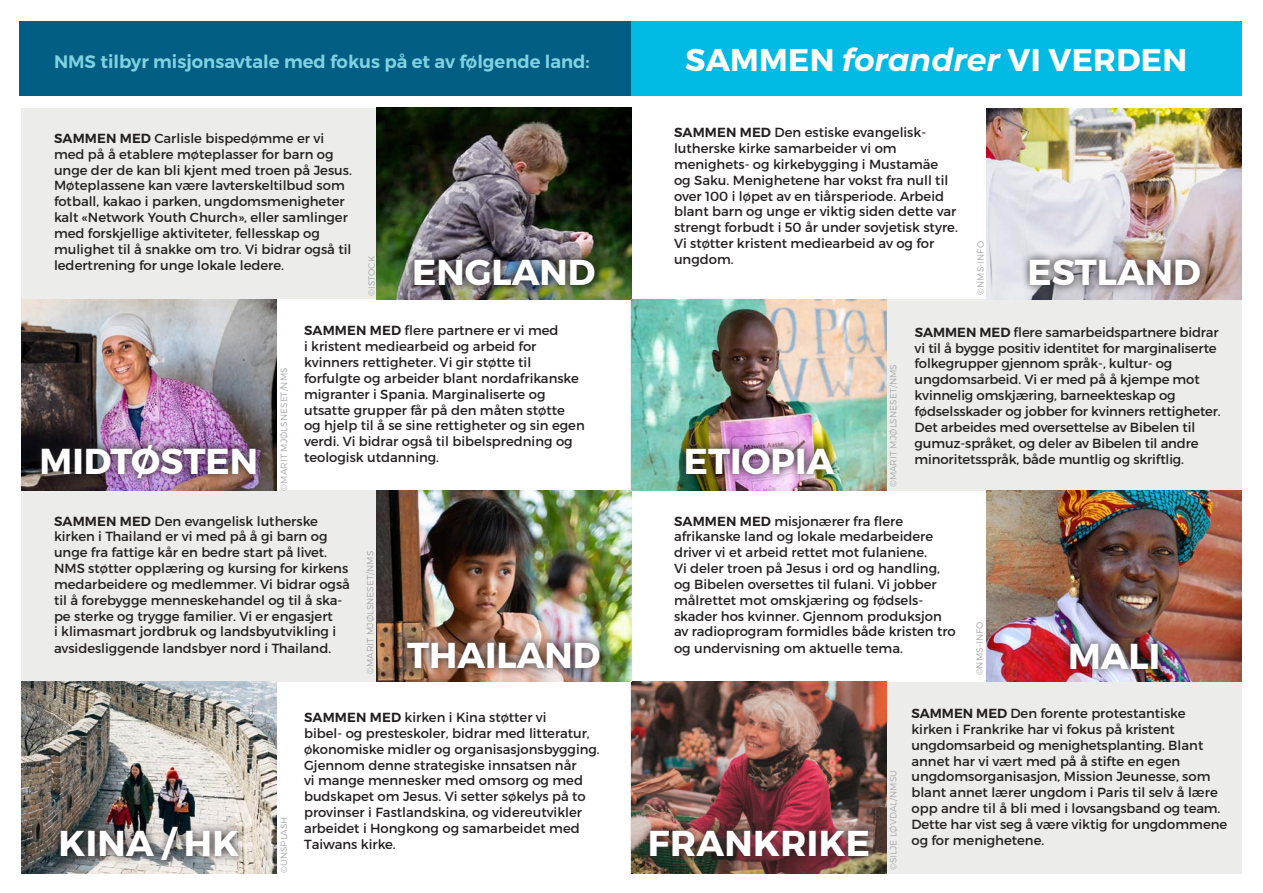
<style>
.page{position:relative;width:1263px;height:893px;background:#fff}
.page>*{position:absolute;margin:0;border:0;box-sizing:border-box;transform-origin:0 0}
.t1{font:700 36px "Montserrat";color:#fff}
.t2{font:700 31.5px "Montserrat";letter-spacing:.01em;color:#fff}
.t3{font:600 18px "Montserrat";color:#81d2e0}
.t4{font:13.2px/15.9px "Montserrat";color:#231f20}
.t5{font:300 9px "Montserrat";letter-spacing:.01em;color:#a8a9ad}
.s1{font-style:italic}
.s2{font-weight:600}
</style>
<div class="page">
<div style="left:631px;top:299px;width:611px;height:191px;background:#ececeb"></div>
<div style="left:631px;top:682px;width:611px;height:191px;background:#ececeb"></div>
<div style="left:21px;top:490px;width:610px;height:192px;background:#ececeb"></div>
<div style="left:21px;top:108px;width:610px;height:191px;background:#ececeb"></div>
<img style="left:376px;top:108px;width:255px;height:191px">
<img style="left:631px;top:299px;width:256px;height:191px">
<img style="left:631px;top:682px;width:256px;height:191px">
<img style="left:376px;top:490px;width:255px;height:192px">
<img style="left:986px;top:490px;width:256px;height:192px">
<img style="left:21px;top:299px;width:255px;height:191px">
<img style="left:21px;top:682px;width:255px;height:191px">
<img style="left:986px;top:108px;width:256px;height:191px">
<img style="left:399px;top:633px;width:209px;height:44px">
<svg style="left:1021px;top:250px;width:187px;height:44px;background:#989192"></svg>
<img style="left:406px;top:251px;width:197px;height:43px">
<img style="left:677px;top:439px;width:166px;height:43px">
<img style="left:641px;top:822px;width:237px;height:44px">
<img style="left:1061px;top:635px;width:106px;height:43px">
<img style="left:33px;top:436px;width:232px;height:50px">
<svg style="left:52px;top:818px;width:195px;height:51px;background:#7d7c7b"></svg>
<div style="left:631px;top:21px;width:611px;height:75px;background:#00bae4"></div>
<div style="left:20px;top:21px;width:611px;height:75px;background:#005d83"></div>
<p class="t3" style="left:54px;top:51px;width:537px">NMS tilbyr misjonsavtale med fokus på et av følgende land:</p>
<p class="t2" style="left:685px;top:40px;width:503px">SAMMEN <span class="s1">forandrer</span> VI VERDEN</p>
<p class="t4" style="left:54px;top:130px;width:299px"><span class="s2">SAMMEN MED</span> Carlisle bispedømme er vi med på å etablere møteplasser for barn og unge der de kan bli kjent med troen på Jesus.<br>Møteplassene kan være lavterskeltilbud som fotball, kakao i parken, ungdomsmenigheter kalt «Network Youth Church», eller samlinger med forskjellige aktiviteter, fellesskap og mulighet til å snakke om tro. Vi bidrar også til ledertrening for unge lokale ledere.</p>
<p class="t5" style="left:366px;top:296px;width:41px;rotate:-90deg">©ISTOCK</p>
<p class="t4" style="left:674px;top:124px;width:285px"><span class="s2">SAMMEN MED</span> Den estiske evangelisk&shy;lutherske kirke samarbeider vi om menighets- og kirkebygging i Mustamäe og Saku. Menighetene har vokst fra null til over 100 i løpet av en tiårsperiode. Arbeid blant barn og unge er viktig siden dette var strengt forbudt i 50 år under sovjetisk styre.<br>Vi støtter kristent mediearbeid av og for ungdom.</p>
<p class="t5" style="left:975px;top:295px;width:55px;rotate:-90deg">©NMS-INFO</p>
<p class="t1" style="left:412px;top:250px;width:185px">ENGLAND</p>
<p class="t1" style="left:1027px;top:250px;width:175px">ESTLAND</p>
<p class="t1" style="left:40px;top:438px;width:220px">MIDTØSTEN</p>
<p class="t5" style="left:279px;top:490px;width:125px;rotate:-90deg">©MARIT MJØLSNESET/NMS</p>
<p class="t4" style="left:304px;top:323px;width:282px"><span class="s2">SAMMEN MED</span> flere partnere er vi med<br>i kristent mediearbeid og arbeid for kvinners rettigheter. Vi gir støtte til forfulgte og arbeider blant nordafrikanske migranter i Spania. Marginaliserte og utsatte grupper får på den måten støtte og hjelp til å se sine rettigheter og sin egen verdi. Vi bidrar også til bibelspredning og teologisk utdanning.</p>
<p class="t4" style="left:54px;top:513px;width:297px"><span class="s2">SAMMEN MED</span> Den evangelisk lutherske kirken i Thailand er vi med på å gi barn og unge fra fattige kår en bedre start på livet.<br>NMS støtter opplæring og kursing for kirkens medarbeidere og medlemmer. Vi bidrar også til å forebygge menneskehandel og til å ska&shy;pe sterke og trygge familier. Vi er engasjert<br>i klimasmart jordbruk og landsbyutvikling i avsidesliggende landsbyer nord i Thailand.</p>
<p class="t5" style="left:365px;top:674px;width:125px;rotate:-90deg">©MARIT MJØLSNESET/NMS</p>
<p class="t1" style="left:407px;top:633px;width:195px">THAILAND</p>
<p class="t1" style="left:58px;top:821px;width:182px">KINA / HK</p>
<p class="t5" style="left:279px;top:873px;width:58px;rotate:-90deg">©UNSPLASH</p>
<p class="t4" style="left:304px;top:709px;width:244px"><span class="s2">SAMMEN MED</span> kirken i Kina støtter vi</p>
<p class="t4" style="left:304px;top:725px;width:287px">bibel- og presteskoler, bidrar med litteratur,</p>
<p class="t4" style="left:304px;top:741px;width:297px">økonomiske midler og organisasjonsbygging.<br>Gjennom denne strategiske innsatsen når<br>vi mange mennesker med omsorg og med budskapet om Jesus. Vi setter søkelys på to provinser i Fastlandskina, og videreutvikler arbeidet i Hongkong og samarbeidet med Taiwans kirke.</p>
<p class="t1" style="left:684px;top:438px;width:152px">ETIOPIA</p>
<p class="t5" style="left:888px;top:487px;width:125px;rotate:-90deg">©MARIT MJØLSNESET/NMS</p>
<p class="t4" style="left:915px;top:324px;width:308px"><span class="s2">SAMMEN MED</span> flere samarbeidspartnere bidrar vi til å bygge positiv identitet for marginaliserte folkegrupper gjennom språk-, kultur- og ungdomsarbeid. Vi er med på å kjempe mot kvinnelig omskjæring, barneekteskap og fødselsskader og jobber for kvinners rettigheter.<br>Det arbeides med oversettelse av Bibelen til</p>
<p class="t4" style="left:915px;top:435px;width:285px">gumuz-språket, og deler av Bibelen til andre minoritetsspråk, både muntlig og skriftlig.</p>
<p class="t4" style="left:674px;top:513px;width:283px"><span class="s2">SAMMEN MED</span> misjonærer fra flere afrikanske land og lokale medarbeidere driver vi et arbeid rettet mot fulaniene.<br>Vi deler troen på Jesus i ord og handling, og Bibelen oversettes til fulani. Vi jobber målrettet mot omskjæring og fødsels&shy;skader hos kvinner. Gjennom produksjon av radioprogram formidles både kristen tro og undervisning om aktuelle tema.</p>
<p class="t5" style="left:974px;top:675px;width:55px;rotate:-90deg">©NMS-INFO</p>
<p class="t1" style="left:1068px;top:634px;width:94px">MALI</p>
<p class="t1" style="left:648px;top:821px;width:224px">FRANKRIKE</p>
<p class="t5" style="left:888px;top:870px;width:102px;rotate:-90deg">©SILJE LØVDAL/NMSU</p>
<p class="t4" style="left:911px;top:705px;width:317px"><span class="s2">SAMMEN MED</span> Den forente protestantiske kirken i Frankrike har vi fokus på kristent ungdomsarbeid og menighetsplanting. Blant annet har vi vært med på å stifte en egen ungdomsorganisasjon, Mission Jeunesse, som blant annet lærer ungdom i Paris til selv å lære opp andre til å bli med i lovsangsband og team.<br>Dette har vist seg å være viktig for ungdommene og for menighetene.</p>
</div>
